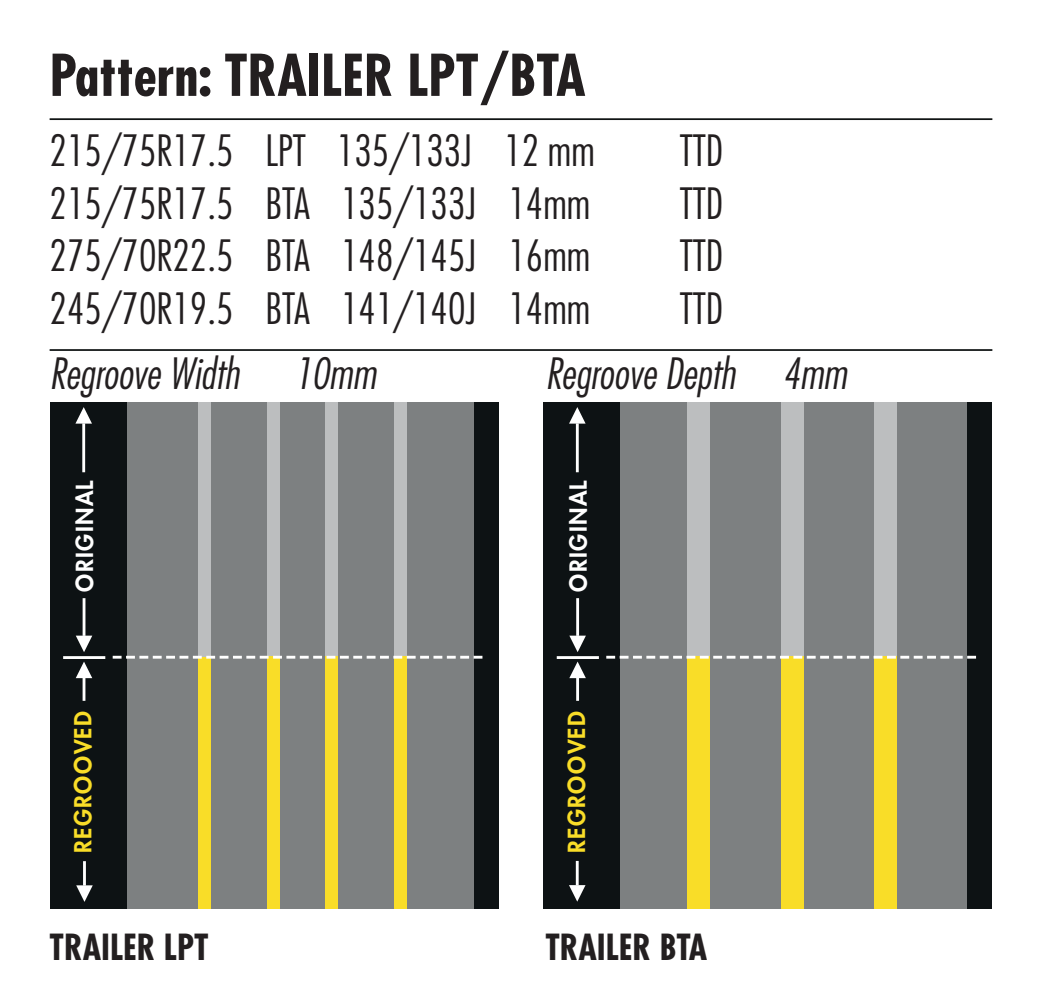
<style>
.page{position:relative;width:1042px;height:993px;background:#fff}
.page>*{position:absolute;margin:0;border:0;box-sizing:border-box;transform-origin:0 0}
.t1{font:700 condensed 56px "Futura LT Pro";color:#231f20}
.t2{font:300 condensed 42px "Futura LT Pro";color:#231f20}
.t3{font:italic 300 condensed 42px "Futura LT Pro";color:#231f20}
.t4{font:700 condensed 35px "Futura LT Pro";color:#231f20}
.t5{font:800 22.75px "Futura LT Pro";color:#f9dd28}
.t6{font:800 22.75px "Futura LT Pro";letter-spacing:.065em;color:#fff}
</style>
<div class="page">
<div style="left:50px;top:402px;width:449px;height:506px;background:#0d1214"></div>
<div style="left:127px;top:402px;width:346px;height:506px;background:#7d8081"></div>
<div style="left:198px;top:402px;width:13px;height:506px;background:#bcbebf"></div>
<div style="left:267px;top:402px;width:13px;height:506px;background:#bcbebf"></div>
<div style="left:325px;top:402px;width:13px;height:506px;background:#bcbebf"></div>
<div style="left:394px;top:402px;width:13px;height:506px;background:#bcbebf"></div>
<div style="left:198px;top:657px;width:13px;height:251px;background:#f9dd28"></div>
<div style="left:267px;top:656px;width:13px;height:252px;background:#f9dd28"></div>
<div style="left:325px;top:656px;width:13px;height:252px;background:#f9dd28"></div>
<div style="left:394px;top:656px;width:13px;height:252px;background:#f9dd28"></div>
<svg style="left:75px;top:407px;width:17px;height:16px"></svg>
<svg style="left:76px;top:635px;width:16px;height:17px"></svg>
<hr style="left:82px;top:423px;width:3px;height:49px;background:#fff">
<hr style="left:83px;top:598px;width:2px;height:37px;background:#fff">
<hr style="left:83px;top:677px;width:2px;height:23px;background:#fff">
<svg style="left:76px;top:661px;width:16px;height:17px"></svg>
<hr style="left:63px;top:656px;width:42px;height:2px;background:#fff">
<svg style="left:76px;top:885px;width:17px;height:16px"></svg>
<hr style="left:83px;top:860px;width:3px;height:25px;background:#fff">
<svg style="left:113px;top:655px;width:369px;height:3px"></svg>
<div style="left:543px;top:402px;width:449px;height:506px;background:#0d1214"></div>
<div style="left:621px;top:402px;width:346px;height:506px;background:#7d8081"></div>
<div style="left:780px;top:402px;width:23px;height:506px;background:#bcbebf"></div>
<div style="left:874px;top:402px;width:23px;height:506px;background:#bcbebf"></div>
<div style="left:687px;top:402px;width:23px;height:506px;background:#bcbebf"></div>
<div style="left:780px;top:656px;width:23px;height:252px;background:#f9dd28"></div>
<div style="left:874px;top:656px;width:23px;height:252px;background:#f9dd28"></div>
<div style="left:687px;top:656px;width:23px;height:252px;background:#f9dd28"></div>
<svg style="left:569px;top:407px;width:16px;height:16px"></svg>
<svg style="left:569px;top:635px;width:17px;height:17px"></svg>
<hr style="left:576px;top:423px;width:3px;height:49px;background:#fff">
<hr style="left:576px;top:598px;width:3px;height:37px;background:#fff">
<hr style="left:576px;top:677px;width:3px;height:23px;background:#fff">
<svg style="left:569px;top:661px;width:17px;height:17px"></svg>
<hr style="left:557px;top:656px;width:42px;height:2px;background:#fff">
<svg style="left:569px;top:884px;width:16px;height:17px"></svg>
<hr style="left:576px;top:860px;width:3px;height:25px;background:#fff">
<svg style="left:606px;top:655px;width:370px;height:3px"></svg>
<hr style="left:50px;top:118px;width:942px;height:2px;background:#101414">
<hr style="left:50px;top:349px;width:942px;height:2px;background:#101414">
<h1 class="t1" style="left:50px;top:38px;width:537px">Pattern: TRAILER LPT/BTA</h1>
<p class="t2" style="left:50px;top:124px;width:547px">215/75R17.5 LPT 135/133J 12 mm</p>
<p class="t2" style="left:680px;top:124px;width:45px">TTD</p>
<p class="t2" style="left:50px;top:177px;width:542px">215/75R17.5 BTA 135/133J 14mm</p>
<p class="t2" style="left:680px;top:177px;width:45px">TTD</p>
<p class="t2" style="left:50px;top:229px;width:542px">275/70R22.5 BTA 148/145J 16mm</p>
<p class="t2" style="left:680px;top:229px;width:45px">TTD</p>
<p class="t2" style="left:50px;top:282px;width:542px">245/70R19.5 BTA 141/140J 14mm</p>
<p class="t2" style="left:680px;top:282px;width:45px">TTD</p>
<p class="t3" style="left:50px;top:346px;width:191px">Regroove Width</p>
<p class="t3" style="left:294px;top:346px;width:83px">10mm</p>
<p class="t3" style="left:545px;top:346px;width:303px">Regroove Depth 4mm</p>
<p class="t6" style="left:67px;top:591px;width:113px;rotate:-90deg">ORIGINAL</p>
<p class="t5" style="left:66px;top:852px;width:143px;rotate:-90deg">R GE R O O V DE</p>
<p class="t6" style="left:561px;top:591px;width:113px;rotate:-90deg">ORIGINAL</p>
<p class="t5" style="left:559px;top:852px;width:143px;rotate:-90deg">R GE R O O V DE</p>
<p class="t4" style="left:50px;top:923px;width:160px">TRAILER LPT</p>
<p class="t4" style="left:545px;top:923px;width:163px">TRAILER BTA</p>
</div>
